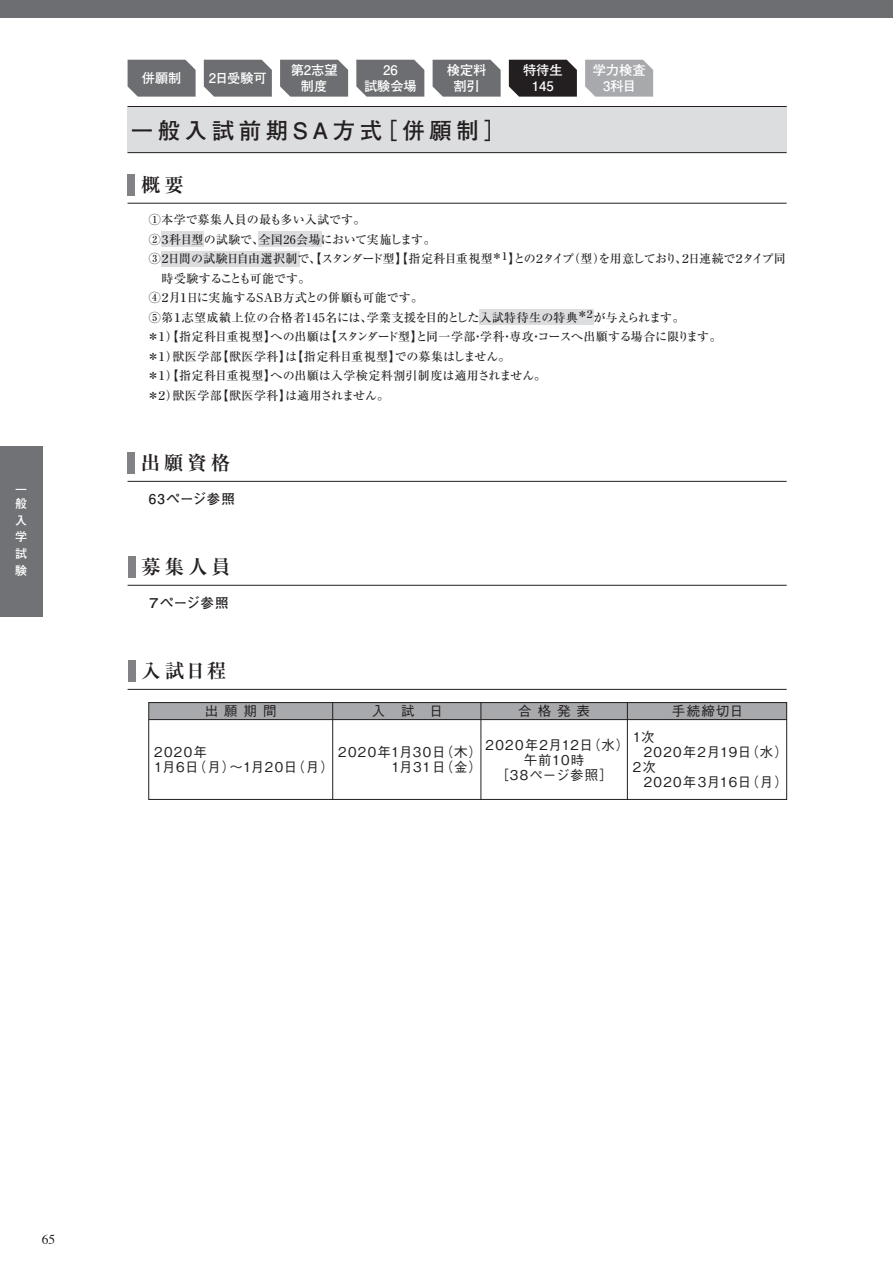
<style>
.page{position:relative;width:893px;height:1263px;background:#fff}
.page>*{position:absolute;margin:0;border:0;box-sizing:border-box;transform-origin:0 0}
.t1{font:700 22.5px "Futo Go B101 Pr 6 N";letter-spacing:.2em;color:#231f20}
.t2{font:700 19.5px "Ryumin Pr 6 N";letter-spacing:.2em;color:#231f20}
.t3{font:500 13.5px/15px "Gothic BBB Pr 6 N";letter-spacing:.08em;color:#231f20;text-align:right}
.t4{font:500 13.5px/15px "Gothic BBB Pr 6 N";letter-spacing:.055em;color:#231f20;text-align:center}
.t5{font:500 13.5px/15px "Gothic BBB Pr 6 N";letter-spacing:.05em;color:#231f20}
.t6{font:700 13.5px "Futo Go B101 Pr 6 N";letter-spacing:.06em;color:#231f20}
.t7{font:700 13.5px "Futo Go B101 Pr 6 N";letter-spacing:.025em;color:#231f20}
.t8{font:13.5px "Times";color:#231f20}
.t9{font:700 13.2px/15.6px "Futo Go B101 Pr 6 N";color:#fff;text-align:center}
.t10{font:500 12px "Ryumin Pr 6 N";letter-spacing:-.005em;color:#231f20}
.t11{font:500 12px "Ryumin Pr 6 N";letter-spacing:-.08em;color:#231f20}
.t12{font:500 12px "Ryumin Pr 6 N";letter-spacing:.03em;color:#231f20}
.t13{font:500 12px "Ryumin Pr 6 N";letter-spacing:.02em;color:#231f20}
.t14{font:500 12px "Ryumin Pr 6 N";letter-spacing:.04em;color:#231f20}
.t15{font:500 12px "Ryumin Pr 6 N";letter-spacing:-.1em;color:#231f20}
.t16{font:500 12px "Ryumin Pr 6 N";letter-spacing:.035em;color:#231f20}
.t17{font:700 12px/16.8px "Futo Go B101 Pr 6 N";color:#fff}
</style>
<div class="page">
<div style="left:161px;top:232px;width:43px;height:15px;background:#dcdddf"></div>
<div style="left:161px;top:251px;width:138px;height:15px;background:#dcdddf"></div>
<div style="left:479px;top:310px;width:114px;height:15px;background:#dcdddf"></div>
<div style="left:258px;top:232px;width:63px;height:15px;background:#dcdddf"></div>
<div style="left:128px;top:106px;width:659px;height:47px;background:#dcdddf"></div>
<hr style="left:128px;top:152px;width:659px;height:1px;background:#231f20">
<hr style="left:128px;top:106px;width:659px;height:1px;background:#231f20">
<hr style="left:128px;top:203px;width:659px;height:1px;background:#231f20">
<div style="left:128px;top:174px;width:7px;height:21px;background:#808285"></div>
<hr style="left:128px;top:585px;width:659px;height:1px;background:#231f20">
<div style="left:128px;top:556px;width:7px;height:21px;background:#808285"></div>
<hr style="left:128px;top:481px;width:659px;height:1px;background:#231f20">
<div style="left:128px;top:452px;width:7px;height:21px;background:#808285"></div>
<hr style="left:128px;top:689px;width:659px;height:1px;background:#231f20">
<div style="left:128px;top:660px;width:7px;height:21px;background:#808285"></div>
<div style="left:149px;top:702px;width:638px;height:18px;background:#a8a9ad"></div>
<hr style="left:149px;top:719px;width:638px;height:1px;background:#231f20">
<hr style="left:481px;top:702px;width:1px;height:98px;background:#231f20">
<hr style="left:627px;top:702px;width:1px;height:98px;background:#231f20">
<div style="left:148px;top:702px;width:639px;height:98px;border:1px solid #231f20"></div>
<hr style="left:332px;top:702px;width:1px;height:98px;background:#231f20">
<svg style="left:433px;top:60px;width:68px;height:37px;background:#747578"></svg>
<svg style="left:128px;top:60px;width:68px;height:37px;background:#747578"></svg>
<svg style="left:204px;top:60px;width:68px;height:37px;background:#747578"></svg>
<svg style="left:280px;top:60px;width:68px;height:37px;background:#747578"></svg>
<svg style="left:356px;top:60px;width:68px;height:37px;background:#747578"></svg>
<svg style="left:509px;top:60px;width:68px;height:37px;background:#2e2a2b"></svg>
<svg style="left:585px;top:60px;width:68px;height:37px;background:#acadb1"></svg>
<div style="left:0;top:0;width:893px;height:17px;background:#6d6e71"></div>
<div style="left:0;top:446px;width:43px;height:171px;background:#717275"></div>
<p class="t17" style="left:15px;top:482px;width:19px;line-height:13.6px">一般</p>
<p class="t17" style="left:15px;top:511px;width:19px;text-align:justify">入学試験</p>
<p class="t9" style="left:142px;top:70px;width:41px">併願制</p>
<p class="t9" style="left:209px;top:70px;width:59px">2日受験可</p>
<p class="t9" style="left:291px;top:62px;width:48px">第2志望制度</p>
<p class="t9" style="left:364px;top:62px;width:54px">26<br>試験会場</p>
<p class="t9" style="left:523px;top:62px;width:41px">特待生<br>145</p>
<p class="t9" style="left:593px;top:62px;width:54px">学力検査<br>3科目</p>
<p class="t9" style="left:447px;top:62px;width:41px">検定料割引</p>
<h1 class="t1" style="left:131px;top:112px;width:377px">一般入試前期ＳＡ方式［併願制］</h1>
<h2 class="t2" style="left:141px;top:169px;width:44px">概要</h2>
<p class="t10" style="left:149px;top:210px;width:218px">①本学で募集人員の最も多い入試です。</p>
<p class="t10" style="left:149px;top:230px;width:288px">②３科目型の試験で、全国26会場において実施します。</p>
<p class="t11" style="left:149px;top:249px;width:638px">③２日間の試験日自由選択制で、【スタンダード型】【指定科目重視型<sup>＊１</sup>】との２タイプ（型）を用意しており、２日連続で２タイプ同</p>
<p class="t10" style="left:162px;top:269px;width:151px">時受験することも可能です。</p>
<p class="t15" style="left:149px;top:288px;width:276px">④２月１日に実施するＳＡＢ方式との併願も可能です。</p>
<p class="t12" style="left:149px;top:308px;width:537px">⑤第１志望成績上位の合格者145名には、学業支援を目的とした入試特待生の特典<sup>＊２</sup>が与えられます。</p>
<p class="t10" style="left:147px;top:327px;width:576px">＊１）【指定科目重視型】への出願は【スタンダード型】と同一学部・学科・専攻・コースへ出願する場合に限ります。</p>
<p class="t14" style="left:147px;top:347px;width:365px">＊１）獣医学部【獣医学科】は【指定科目重視型】での募集はしません。</p>
<p class="t13" style="left:147px;top:366px;width:401px">＊１）【指定科目重視型】への出願は入学検定料割引制度は適用されません。</p>
<p class="t16" style="left:147px;top:386px;width:243px">＊２）獣医学部【獣医学科】は適用されません。</p>
<h2 class="t2" style="left:141px;top:447px;width:91px">出願資格</h2>
<p class="t6" style="left:149px;top:488px;width:88px">63ページ参照</p>
<h2 class="t2" style="left:141px;top:551px;width:91px">募集人員</h2>
<p class="t7" style="left:147px;top:592px;width:83px">７ページ参照</p>
<h2 class="t2" style="left:141px;top:655px;width:87px">入試日程</h2>
<p class="t3" style="left:372px;top:703px;width:73px">入　試　日</p>
<p class="t3" style="left:518px;top:703px;width:73px">合格発表</p>
<p class="t4" style="left:486px;top:736px;width:145px">2020年2月12日（水）午前10時<br>［38ページ参照］</p>
<p class="t3" style="left:205px;top:703px;width:73px">出願期間</p>
<p class="t3" style="left:672px;top:703px;width:73px">手続締切日</p>
<p class="t3" style="left:633px;top:729px;width:23px">1次</p>
<p class="t3" style="left:644px;top:744px;width:146px">2020年2月19日（水）</p>
<p class="t3" style="left:633px;top:759px;width:25px">2次</p>
<p class="t3" style="left:644px;top:774px;width:146px">2020年3月16日（月）</p>
<p class="t5" style="left:154px;top:744px;width:181px">2020年<br>1月6日（月）～1月20日（月）</p>
<p class="t3" style="left:338px;top:744px;width:145px">2020年1月30日（木）<br>1月31日（金）</p>
<p class="t8" style="left:42px;top:1232px;width:15px">65</p>
</div>
